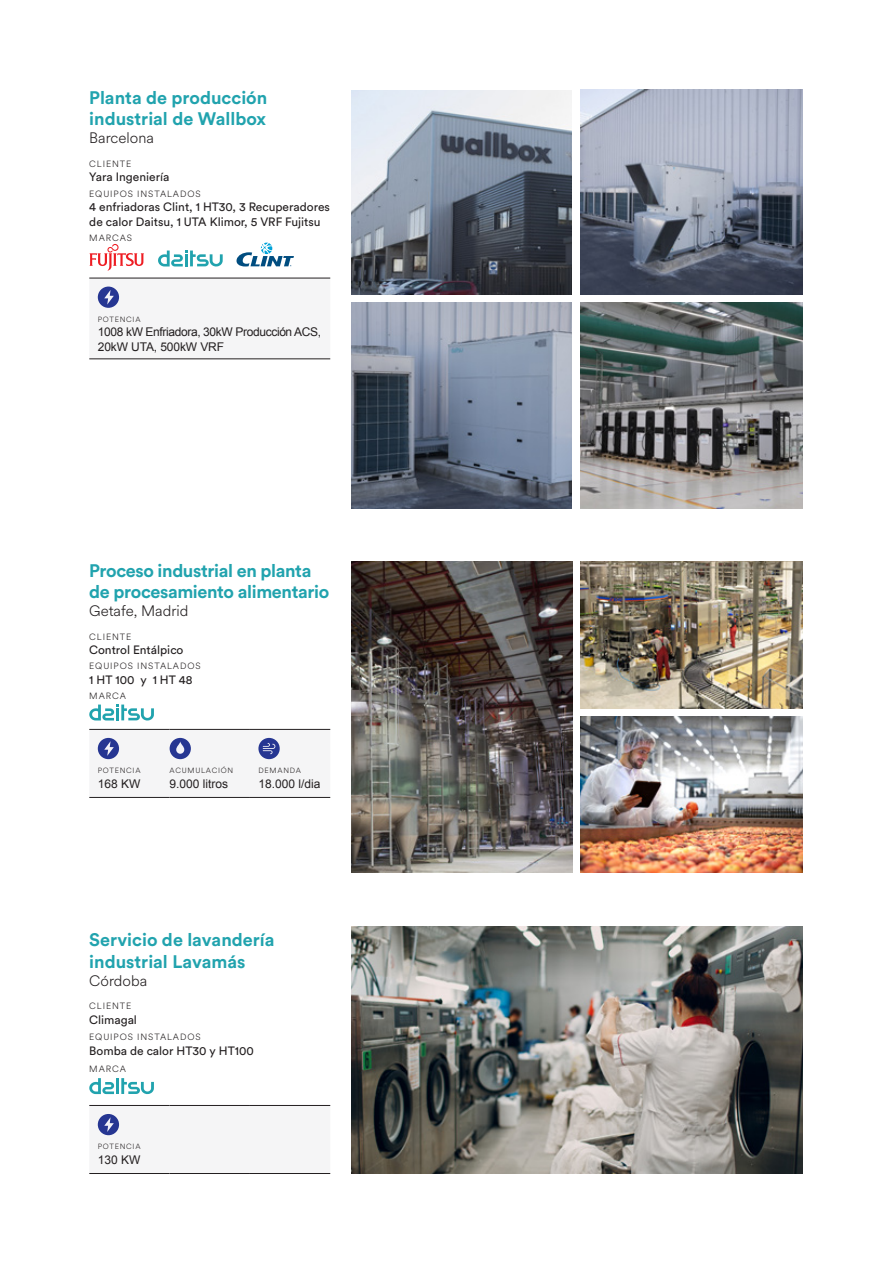
<style>
.page{position:relative;width:893px;height:1263px;background:#fff}
.page>*{position:absolute;margin:0;border:0;box-sizing:border-box;transform-origin:0 0}
.t1{font:700 18px/21.6px "Circular Std";letter-spacing:-.005em;color:#21a3ae}
.t2{font:300 15px "Circular Spotify Text";color:#231f20}
.t3{font:12px/14.4px "Circular Std";color:#231f20}
.t4{font:12px/14.4px "Arial";letter-spacing:-.02em;color:#231f20}
.t5{font:12px "Arial";color:#231f20}
.t6{font:300 9px "Circular Spotify Text";letter-spacing:.1em;color:#231f20}
.t7{font:300 7.5px "Circular Spotify Text";letter-spacing:.1em;color:#231f20}
</style>
<div class="page">
<img style="left:351px;top:562px;width:222px;height:311px">
<img style="left:580px;top:717px;width:222px;height:156px">
<img style="left:580px;top:562px;width:222px;height:146px">
<svg style="left:89px;top:704px;width:65px;height:16px"></svg>
<hr style="left:89px;top:797px;width:81px;height:1px;background:#231f20">
<hr style="left:170px;top:797px;width:80px;height:1px;background:#231f20">
<hr style="left:250px;top:797px;width:80px;height:1px;background:#231f20">
<svg style="left:89px;top:729px;width:241px;height:68px"></svg>
<img style="left:351px;top:927px;width:451px;height:247px">
<svg style="left:89px;top:1078px;width:65px;height:16px"></svg>
<hr style="left:89px;top:1173px;width:81px;height:1px;background:#231f20">
<hr style="left:170px;top:1173px;width:80px;height:1px;background:#231f20">
<hr style="left:250px;top:1173px;width:80px;height:1px;background:#231f20">
<svg style="left:89px;top:1105px;width:241px;height:31px"></svg>
<svg style="left:89px;top:244px;width:55px;height:27px"></svg>
<svg style="left:158px;top:251px;width:65px;height:16px"></svg>
<svg style="left:236px;top:243px;width:58px;height:23px"></svg>
<hr style="left:89px;top:359px;width:241px;height:1px;background:#231f20">
<div style="left:89px;top:278px;width:241px;height:81px;background:#f5f5f6"></div>
<img style="left:580px;top:302px;width:222px;height:206px">
<img style="left:351px;top:302px;width:220px;height:206px">
<img style="left:580px;top:89px;width:222px;height:205px">
<img style="left:351px;top:90px;width:220px;height:204px">
<h1 class="t1" style="left:89px;top:86px;width:180px">Planta de producción industrial de Wallbox</h1>
<p class="t2" style="left:89px;top:128px;width:66px">Barcelona</p>
<p class="t6" style="left:89px;top:158px;width:44px">CLIENTE</p>
<p class="t3" style="left:89px;top:170px;width:82px">Yara Ingeniería</p>
<p class="t6" style="left:89px;top:187px;width:113px">EQUIPOS INSTALADOS</p>
<p class="t3" style="left:89px;top:200px;width:242px">4 enfriadoras Clint, 1 HT30, 3 Recuperadores de calor Daitsu, 1 UTA Klimor, 5 VRF Fujitsu</p>
<p class="t6" style="left:89px;top:232px;width:44px">MARCAS</p>
<p class="t7" style="left:98px;top:314px;width:44px">POTENCIA</p>
<p class="t4" style="left:98px;top:325px;width:225px">1008 kW Enfriadora, 30kW Producción ACS,<br>20kW UTA, 500kW VRF</p>
<h1 class="t1" style="left:89px;top:559px;width:242px">Proceso industrial en planta de procesamiento alimentario</h1>
<p class="t2" style="left:89px;top:601px;width:101px">Getafe, Madrid</p>
<p class="t6" style="left:89px;top:630px;width:44px">CLIENTE</p>
<p class="t3" style="left:89px;top:642px;width:96px">Control Entálpico</p>
<p class="t6" style="left:89px;top:660px;width:113px">EQUIPOS INSTALADOS</p>
<p class="t3" style="left:89px;top:672px;width:105px">1 HT 100 y 1 HT 48</p>
<p class="t6" style="left:89px;top:690px;width:38px">MARCA</p>
<p class="t7" style="left:98px;top:765px;width:44px">POTENCIA</p>
<p class="t4" style="left:98px;top:776px;width:44px">168 KW</p>
<p class="t7" style="left:170px;top:765px;width:65px">ACUMULACIÓN</p>
<p class="t5" style="left:170px;top:776px;width:60px">9.000 litros</p>
<p class="t7" style="left:258px;top:765px;width:44px">DEMANDA</p>
<p class="t4" style="left:258px;top:776px;width:64px">18.000 l/dia</p>
<h1 class="t1" style="left:89px;top:928px;width:187px">Servicio de lavandería industrial Lavamás</h1>
<p class="t2" style="left:89px;top:970px;width:59px">Córdoba</p>
<p class="t6" style="left:89px;top:1000px;width:44px">CLIENTE</p>
<p class="t3" style="left:89px;top:1012px;width:49px">Climagal</p>
<p class="t6" style="left:89px;top:1031px;width:113px">EQUIPOS INSTALADOS</p>
<p class="t3" style="left:89px;top:1043px;width:166px">Bomba de calor HT30 y HT100</p>
<p class="t6" style="left:89px;top:1062px;width:38px">MARCA</p>
<p class="t7" style="left:98px;top:1141px;width:44px">POTENCIA</p>
<p class="t4" style="left:98px;top:1152px;width:44px">130 KW</p>
</div>
